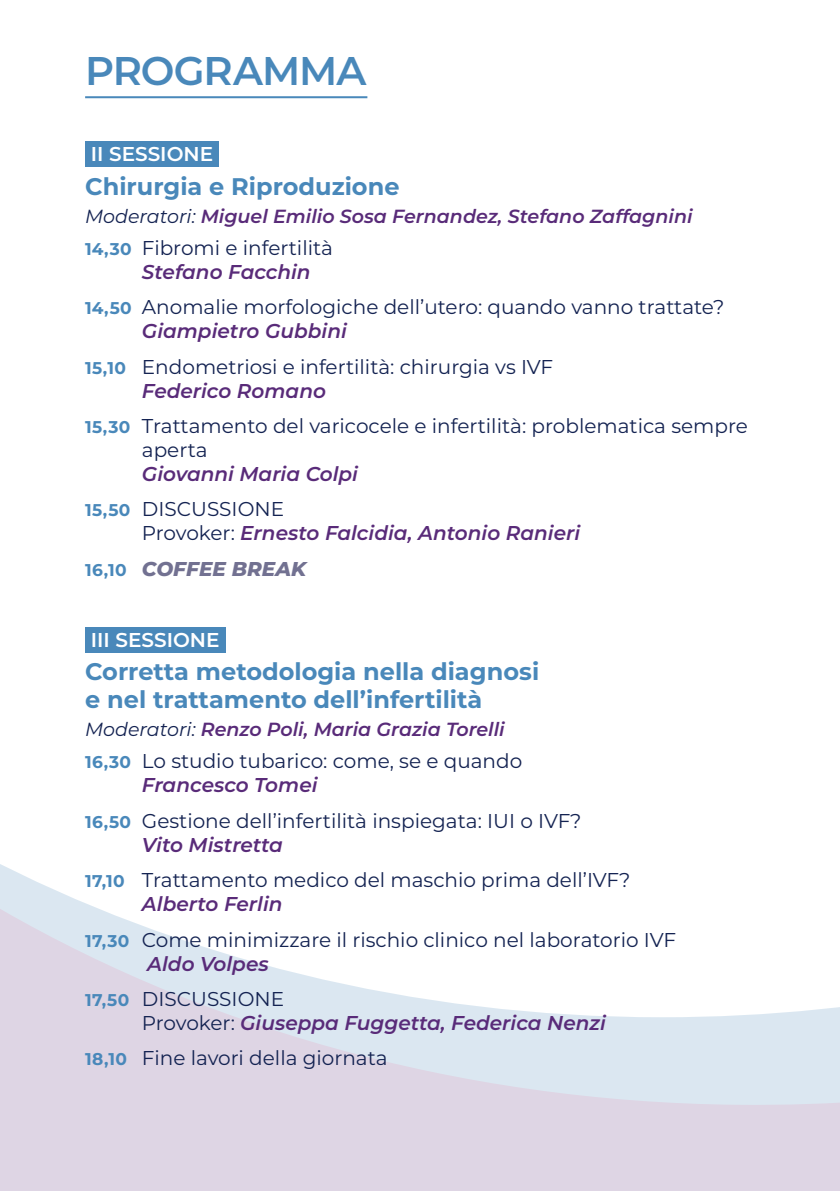
<style>
.page{position:relative;width:840px;height:1191px;background:#fff}
.page>*{position:absolute;margin:0;border:0;box-sizing:border-box;transform-origin:0 0}
.t1{font:600 40px "Montserrat";letter-spacing:-.025em;color:#4988ba}
.titolo_sessione_2024{font:700 24px/28px "Montserrat";color:#4988ba}
.testo_2024{font:20px/24px "Montserrat";color:#142352}
.testo_2024-2{font:italic 600 20px/24px "Montserrat";color:#592b79}
.sessione_2024{font:600 20px "Montserrat";color:#fff}
.testo_2024-3{font:italic 800 20px "Montserrat";color:#727191}
.moderatori_2024{font:italic 600 19px "Montserrat";color:#592b79}
.s1{font-weight:400;color:#142352}
.s2{font-weight:700;font-size:17px;color:#4988ba}
.s3{font-weight:600;font-style:italic;color:#592b79}
.s4{font-weight:700;font-style:normal;font-size:17px;color:#4988ba}
.s5{font-weight:400;font-style:normal;color:#142352}
</style>
<div class="page">
<div style="left:0;top:1108px;width:839px;height:83px;background:#ded5e4"></div>
<svg style="left:0;top:627px;width:839px;height:481px"></svg>
<hr style="left:85px;top:96px;width:282px;height:2px;background:#4988ba">
<div style="left:85px;top:142px;width:134px;height:25px;background:#4988ba"></div>
<div style="left:85px;top:627px;width:140px;height:25px;background:#4988ba"></div>
<h1 class="t1" style="left:85px;top:42px;width:283px">PROGRAMMA</h1>
<p class="sessione_2024" style="left:91px;top:140px;width:124px">II SESSIONE</p>
<p class="titolo_sessione_2024" style="left:85px;top:171px;width:316px">Chirurgia e Riproduzione</p>
<p class="moderatori_2024" style="left:85px;top:202px;width:608px"><span class="s1">Moderatori:</span> Miguel Emilio Sosa Fernandez, Stefano Zaffagnini</p>
<p class="testo_2024" style="left:142px;top:235px;width:192px;text-indent:-57px"><span class="s2">14,30</span> Fibromi e infertilità<br><span class="s3">Stefano Facchin</span></p>
<p class="testo_2024" style="left:142px;top:294px;width:583px;text-indent:-57px"><span class="s2">14,50</span> Anomalie morfologiche dell’utero: quando vanno trattate?<br><span class="s3">Giampietro Gubbini</span></p>
<p class="testo_2024" style="left:142px;top:354px;width:412px;text-indent:-57px"><span class="s2">15,10</span> Endometriosi e infertilità: chirurgia vs IVF<br><span class="s3">Federico Romano</span></p>
<p class="testo_2024" style="left:142px;top:413px;width:607px;text-indent:-57px"><span class="s2">15,30</span> Trattamento del varicocele e infertilità: problematica sempre aperta<br><span class="s3">Giovanni Maria Colpi</span></p>
<p class="testo_2024-2" style="left:142px;top:496px;width:439px;text-indent:-57px"><span class="s4">15,50</span> <span class="s5">DISCUSSIONE<br>Provoker:</span> Ernesto Falcidia, Antonio Ranieri</p>
<p class="testo_2024-3" style="left:85px;top:554px;width:222px"><span class="s4">16,10</span> COFFEE BREAK</p>
<p class="sessione_2024" style="left:91px;top:625px;width:130px">III SESSIONE</p>
<p class="titolo_sessione_2024" style="left:85px;top:656px;width:455px">Corretta metodologia nella diagnosi e nel trattamento dell’infertilità</p>
<p class="moderatori_2024" style="left:85px;top:715px;width:421px"><span class="s1">Moderatori:</span> Renzo Poli, Maria Grazia Torelli</p>
<p class="testo_2024" style="left:142px;top:748px;width:382px;text-indent:-57px"><span class="s2">16,30</span> Lo studio tubarico: come, se e quando<br><span class="s3">Francesco Tomei</span></p>
<p class="testo_2024" style="left:142px;top:808px;width:441px;text-indent:-57px"><span class="s2">16,50</span> Gestione dell’infertilità inspiegata: IUI o IVF?<br><span class="s3">Vito Mistretta</span></p>
<p class="testo_2024" style="left:142px;top:867px;width:490px;text-indent:-57px"><span class="s2">17,10</span> Trattamento medico del maschio prima dell’IVF?<br><span class="s3">Alberto Ferlin</span></p>
<p class="testo_2024" style="left:147px;top:926px;width:530px;text-indent:-62px"><span class="s2">17,30</span> Come minimizzare il rischio clinico nel laboratorio IVF<br><span class="s3">Aldo Volpes</span></p>
<p class="testo_2024-2" style="left:142px;top:986px;width:465px;text-indent:-57px"><span class="s4">17,50</span> <span class="s5">DISCUSSIONE<br>Provoker:</span> Giuseppa Fuggetta, Federica Nenzi</p>
<p class="testo_2024" style="left:85px;top:1045px;width:304px"><span class="s2">18,10</span> Fine lavori della giornata</p>
</div>
